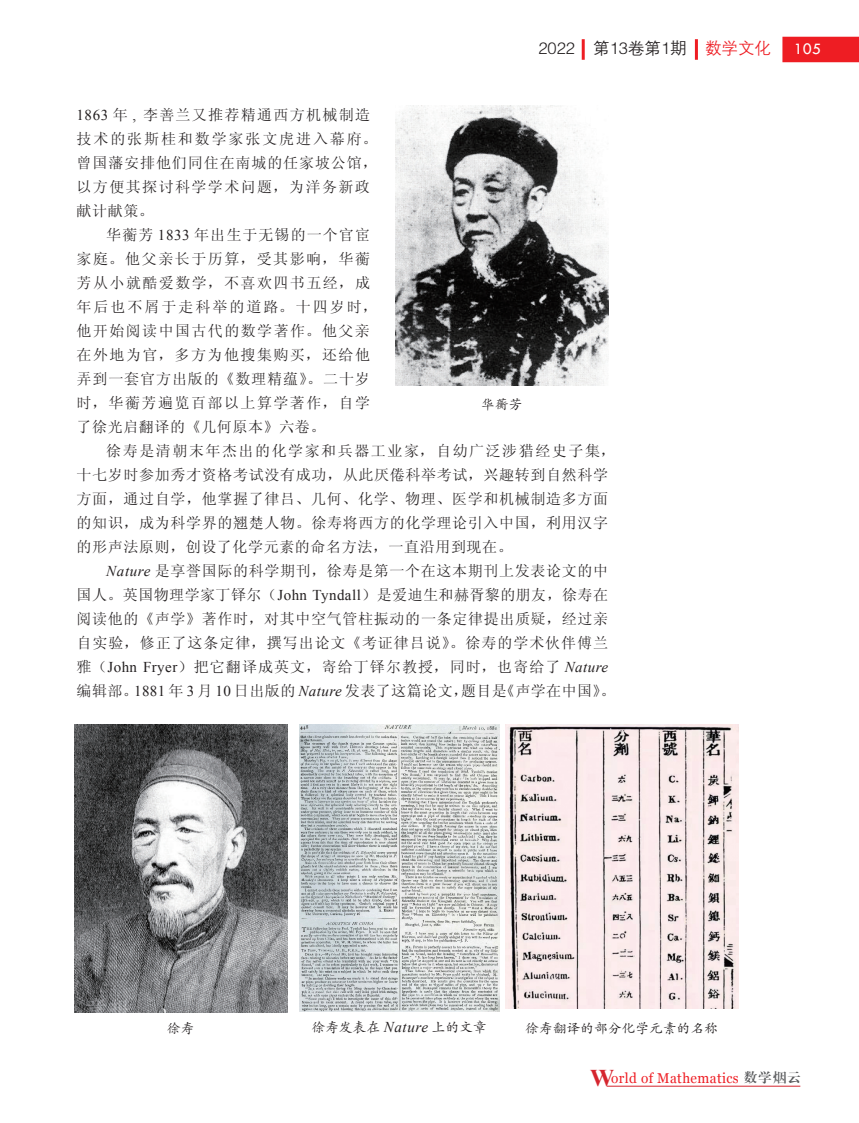
<style>
.page{position:relative;width:859px;height:1123px;background:#fff}
.page>*{position:absolute;margin:0;border:0;box-sizing:border-box;transform-origin:0 0}
.t1{font:16.5px "FZZDXK GBK1 0";color:#231f20}
.t2{font:16.5px "Tw Cen";color:#fff}
.t3{font:15px/24px "Sim Sun";letter-spacing:.06em;color:#231f20}
.t4{font:15px/24px "Sim Sun";letter-spacing:.1em;color:#231f20}
.t5{font:15px/24px "Sim Sun";letter-spacing:.085em;color:#231f20}
.t6{font:14.1px "Georgia";letter-spacing:.03em;color:#ee1d23;scale:.95 1}
.t7{font:13.5px "FZKTK GBK1 0";letter-spacing:.02em;color:#231f20}
.s1{color:#ee1d23}
.s2{font-family:"Times New Roman"}
.s3{font-family:"Times New Roman";font-style:italic}
.s4{font-family:"Times New Roman";font-style:italic;font-size:15px}
.s5{font-family:"Times New Roman";font-weight:700;font-size:24px;color:#d5252e}
.s6{font-family:"FZXBSK GBK1 0";font-size:13.05px;color:#57585a}
</style>
<div class="page">
<hr style="left:607px;top:1085px;width:193px;height:1px;background:#d5252e">
<div style="left:782px;top:37px;width:77px;height:25px;background:#ee1d23"></div>
<hr style="left:695px;top:39px;width:3px;height:21px;background:#ee1d23">
<hr style="left:582px;top:39px;width:3px;height:21px;background:#ee1d23">
<img style="left:395px;top:106px;width:213px;height:280px">
<img style="left:74px;top:724px;width:213px;height:288px">
<img style="left:300px;top:724px;width:199px;height:287px">
<img style="left:505px;top:724px;width:233px;height:284px">
<p class="t1" style="left:538px;top:40px;width:234px">2022 第13卷第1期 <span class="s1">数学文化</span></p>
<p class="t2" style="left:794px;top:39px;width:29px">105</p>
<p class="t5" style="left:77px;top:103px;width:302px"><span class="s2">1863</span> 年 <span class="s2">,</span> 李善兰又推荐精通西方机械制造技术的张斯桂和数学家张文虎进入幕府。曾国藩安排他们同住在南城的任家坡公馆，以方便其探讨科学学术问题，为洋务新政献计献策。</p>
<p class="t4" style="left:77px;top:223px;width:302px;text-indent:30px">华蘅芳 <span class="s2">1833</span> 年出生于无锡的一个官宦家庭。他父亲长于历算，受其影响，华蘅芳从小就酷爱数学，不喜欢四书五经，成年后也不屑于走科举的道路。十四岁时，他开始阅读中国古代的数学著作。他父亲在外地为官，多方为他搜集购买，还给他弄到一套官方出版的《数理精蕴》。二十岁时，华蘅芳遍览百部以上算学著作，自学了徐光启翻译的《几何原本》六卷。</p>
<p class="t3" style="left:77px;top:439px;width:540px;text-indent:30px">徐寿是清朝末年杰出的化学家和兵器工业家，自幼广泛涉猎经史子集，十七岁时参加秀才资格考试没有成功，从此厌倦科举考试，兴趣转到自然科学方面，通过自学，他掌握了律吕、几何、化学、物理、医学和机械制造多方面的知识，成为科学界的翘楚人物。徐寿将西方的化学理论引入中国，利用汉字的形声法原则，创设了化学元素的命名方法，一直沿用到现在。</p>
<p class="t3" style="left:77px;top:559px;width:540px;text-indent:30px"><span class="s3">Nature</span> 是享誉国际的科学期刊，徐寿是第一个在这本期刊上发表论文的中国人。英国物理学家丁铎尔（<span class="s2">John Tyndall</span>）是爱迪生和赫胥黎的朋友，徐寿在阅读他的《声学》著作时，对其中空气管柱振动的一条定律提出质疑，经过亲自实验，修正了这条定律，撰写出论文《考证律吕说》。徐寿的学术伙伴傅兰雅（<span class="s2">John Fryer</span>）把它翻译成英文，寄给丁铎尔教授，同时，也寄给了 <span class="s3">Nature</span>编辑部。<span class="s2">1881</span> 年 <span class="s2">3</span> 月 <span class="s2">10</span> 日出版的 <span class="s3">Nature</span> 发表了这篇论文，题目是《声学在中国》。</p>
<p class="t7" style="left:481px;top:397px;width:43px">华蘅芳</p>
<p class="t7" style="left:167px;top:1021px;width:29px">徐寿</p>
<p class="t7" style="left:312px;top:1020px;width:177px">徐寿发表在 <span class="s4">Nature</span> 上的文章</p>
<p class="t7" style="left:525px;top:1021px;width:194px">徐寿翻译的部分化学元素的名称</p>
<p class="t6" style="left:590px;top:1067px;width:223px"><span class="s5">W</span>orld of Mathematics <span class="s6">数学烟云</span></p>
</div>
